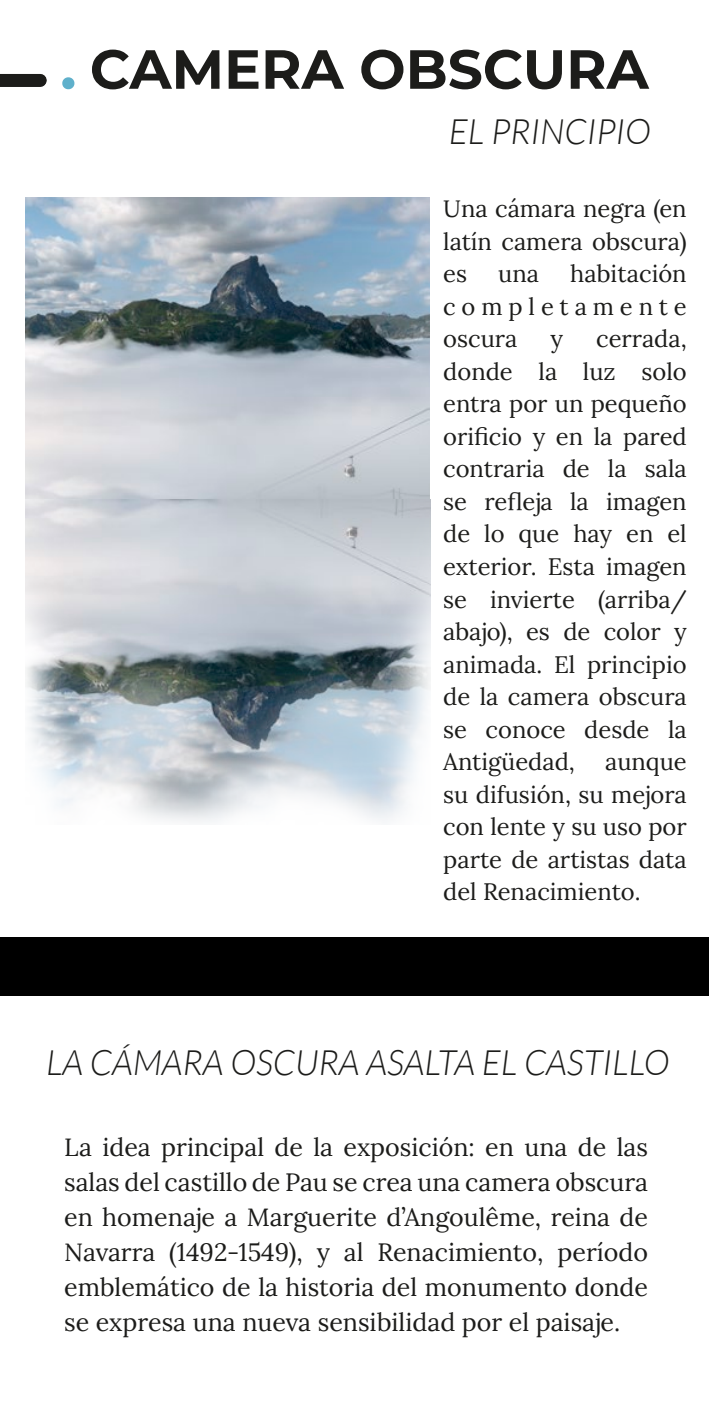
<style>
.page{position:relative;width:709px;height:1418px;background:#fff}
.page>*{position:absolute;margin:0;border:0;box-sizing:border-box;transform-origin:0 0}
.t1{font:700 55px "Montserrat";color:#1c1c1a}
.t2{font:italic 300 35px "Lato";color:#1c1c1a}
.t3{font:25px/35px "Lora";color:#1c1c1a;text-align:justify}
.t4{font:23.75px/32.5px "Lora";color:#1c1c1a;text-align:justify}
.s1{font-family:"Lato";font-weight:900;font-size:69.75px;color:#5fb0cb}
</style>
<div class="page">
<div style="left:0;top:937px;width:709px;height:58px;background:#000"></div>
<img style="left:25px;top:198px;width:405px;height:301px">
<img style="left:25px;top:499px;width:405px;height:323px">
<div style="left:0;top:74px;width:40px;height:13px;background:#1c1c1a"></div>
<p class="t1" style="left:60px;top:30px;width:590px"><span class="s1">.</span> CAMERA OBSCURA</p>
<p class="t2" style="left:449px;top:112px;width:203px">EL PRINCIPIO</p>
<p class="t4" style="left:443px;top:191px;width:245px">Una cámara negra (en latín camera obscura) es</p>
<p class="t4" style="left:443px;top:256px;width:245px;text-indent:127px">habitación completamente oscura</p>
<p class="t4" style="left:498px;top:256px;width:42px">una</p>
<p class="t4" style="left:443px;top:321px;width:245px;text-indent:153px">cerrada, donde la luz solo entra por un pequeño orificio y en la pared contraria de la sala se refleja la imagen de lo que hay en el exterior. Esta imagen se invierte (arriba/ abajo), es de color y animada. El principio de la camera obscura se conoce desde la Antigüedad,</p>
<p class="t4" style="left:550px;top:321px;width:14px">y</p>
<p class="t4" style="left:443px;top:743px;width:245px;text-indent:162px">aunque su difusión, su mejora con lente y su uso por parte de artistas data del Renacimiento.</p>
<p class="t2" style="left:46px;top:1043px;width:625px">LA CÁMARA OSCURA ASALTA EL CASTILLO</p>
<p class="t3" style="left:64px;top:1128px;width:585px">La idea principal de la exposición: en una de las salas del castillo de Pau se crea una camera obscura en homenaje a Marguerite d’Angoulême, reina de Navarra (1492-1549), y al Renacimiento, período emblemático de la historia del monumento donde se expresa una nueva sensibilidad por el paisaje.</p>
</div>
